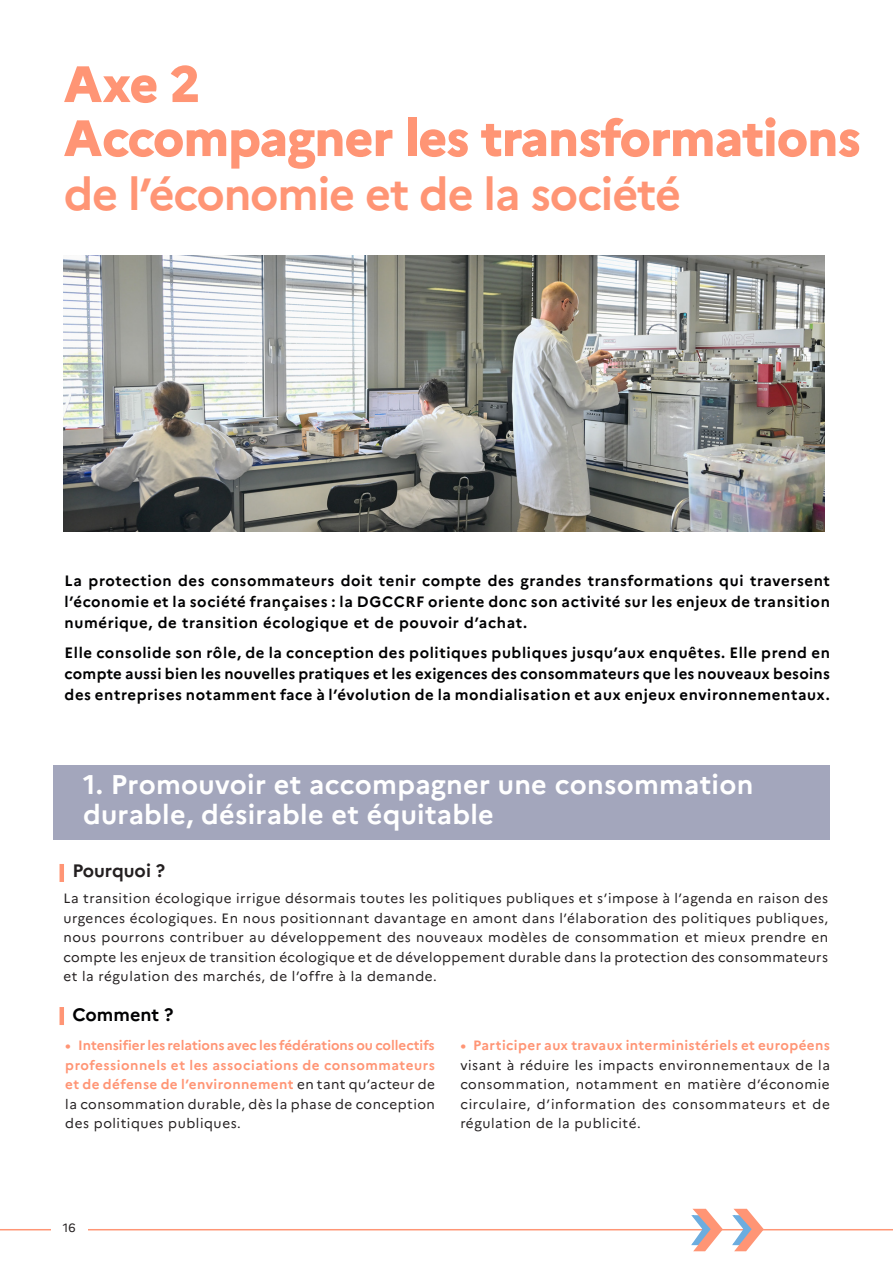
<style>
.page{position:relative;width:893px;height:1263px;background:#fff}
.page>*{position:absolute;margin:0;border:0;box-sizing:border-box;transform-origin:0 0}
.titre{font:800 51px "Marianne";letter-spacing:-.025em;color:#ff9575}
.titre-2{font:700 45px "Marianne";letter-spacing:-.025em;color:#ff9575}
.titre_partie_1_2_3_4{font:700 27px/30px "Marianne";letter-spacing:.01em;color:#fff}
.pourquoi___comment{font:700 18px "Marianne";color:#231f20}
.pourquoi___comment-2{font:700 18px "Marianne";color:#000002}
.intro{font:700 15px/21px "Marianne";letter-spacing:.04em;color:#000002;text-align:justify}
.texte{font:13.5px/19.5px "Marianne";letter-spacing:.04em;color:#231f20;text-align:justify}
.t1{font:700 13.5px/19.5px "Marianne";letter-spacing:.03em;color:#ff9575;text-align:justify}
.t2{font:12px "Marianne";color:#231f20}
.s1{font-weight:400;color:#231f20}
.s2{font-weight:700;color:#ff9575}
</style>
<div class="page">
<hr style="left:0;top:1229px;width:893px;height:1px;background:#ff9575">
<div style="left:51px;top:1223px;width:36px;height:13px;background:#fff"></div>
<svg style="left:731px;top:1209px;width:33px;height:42px"></svg>
<svg style="left:690px;top:1209px;width:33px;height:42px"></svg>
<img style="left:64px;top:255px;width:761px;height:276px">
<div style="left:53px;top:766px;width:777px;height:74px;background:#a3a6bc"></div>
<hr style="left:60px;top:864px;width:4px;height:18px;background:#ff9575">
<hr style="left:60px;top:1007px;width:4px;height:18px;background:#ff9575">
<p class="titre" style="left:64px;top:53px;width:138px">Axe 2</p>
<p class="titre" style="left:64px;top:107px;width:799px">Accompagner les transformations</p>
<p class="titre-2" style="left:64px;top:167px;width:619px">de l’économie et de la société</p>
<p class="intro" style="left:65px;top:570px;width:767px">La protection des consommateurs doit tenir compte des grandes transformations qui traversent l’économie et la société françaises : la DGCCRF oriente donc son activité sur les enjeux de transition numérique, de transition écologique et de pouvoir d’achat.</p>
<p class="intro" style="left:65px;top:642px;width:767px">Elle consolide son rôle, de la conception des politiques publiques jusqu’aux enquêtes. Elle prend en compte aussi bien les nouvelles pratiques et les exigences des consommateurs que les nouveaux besoins des entreprises notamment face à l’évolution de la mondialisation et aux enjeux environnementaux.</p>
<p class="titre_partie_1_2_3_4" style="left:83px;top:770px;width:672px">1. Promouvoir et accompagner une consommation durable, désirable et équitable</p>
<p class="pourquoi___comment" style="left:72px;top:860px;width:94px">Pourquoi ?</p>
<p class="texte" style="left:63px;top:889px;width:766px">La transition écologique irrigue désormais toutes les politiques publiques et s’impose à l’agenda en raison des urgences écologiques. En nous positionnant davantage en amont dans l’élaboration des politiques publiques, nous pourrons contribuer au développement des nouveaux modèles de consommation et mieux prendre en compte les enjeux de transition écologique et de développement durable dans la protection des consommateurs et la régulation des marchés, de l’offre à la demande.</p>
<p class="pourquoi___comment-2" style="left:72px;top:1003px;width:102px">Comment ?</p>
<p class="t1" style="left:65px;top:1035px;width:371px">• Intensifier les relations avec les fédérations ou collectifs professionnels et les associations de consommateurs et de défense de l’environnement <span class="s1">en tant qu’acteur de la consommation durable, dès la phase de conception des politiques publiques.</span></p>
<p class="texte" style="left:460px;top:1035px;width:371px"><span class="s2">• Participer aux travaux interministériels et européens </span>visant à réduire les impacts environnementaux de la consommation, notamment en matière d’économie circulaire, d’information des consommateurs et de régulation de la publicité.</p>
<p class="t2" style="left:63px;top:1220px;width:14px">16</p>
</div>
